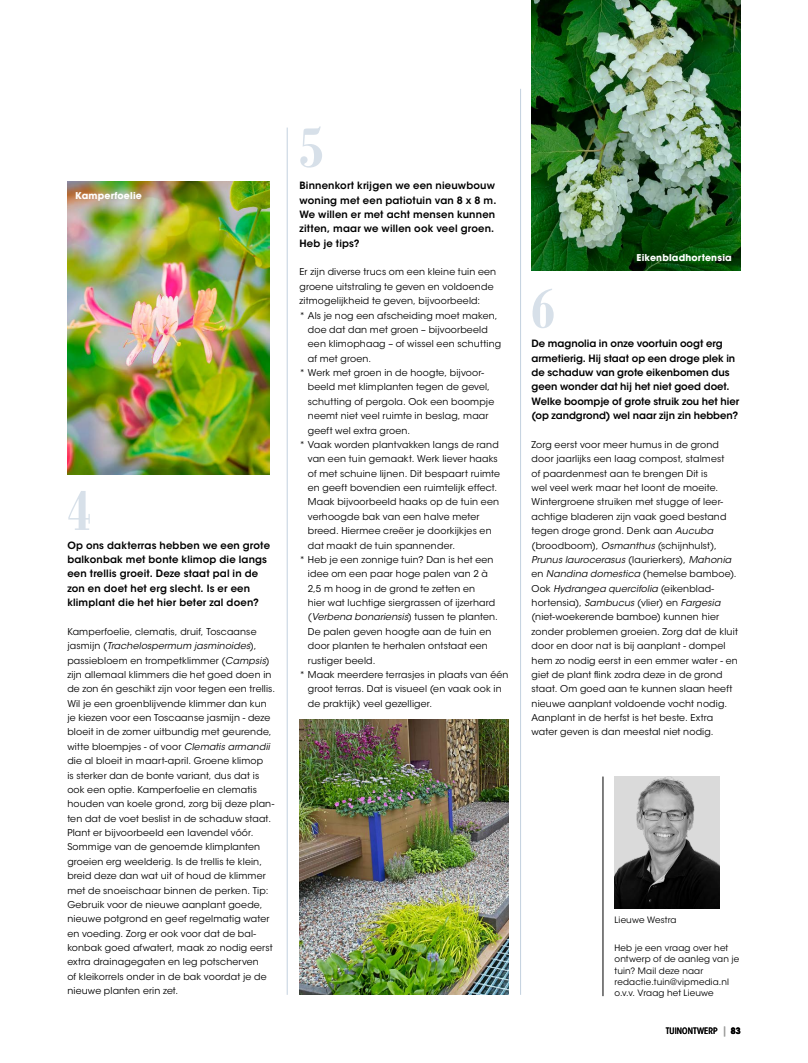
<style>
.page{position:relative;width:808px;height:1063px;background:#fff}
.page>*{position:absolute;margin:0;border:0;box-sizing:border-box;transform-origin:0 0}
.t1{font:700 condensed 62.5px "Bodoni Std";color:#d7e0e9}
.t2{font:600 10px/14.4px "ITC Avant Garde Std";letter-spacing:.01em;color:#000}
.t3{font:9.38px/14.4px "ITC Avant Garde Std";letter-spacing:.02em;color:#000}
.t4{font:700 9.38px "ITC Avant Garde Std";letter-spacing:.02em;color:#fff}
.t5{font:8.75px/11.2px "ITC Avant Garde Std";letter-spacing:.02em;color:#000}
.t6{font:500 condensed 8.75px "ITC Avant Garde Std";letter-spacing:.015em;color:#000}
.s1{font-style:italic}
.s2{font-weight:700;font-style:italic;color:#9d9d9c}
.s3{font-weight:700}
</style>
<div class="page">
<hr style="left:520px;top:89px;width:1px;height:906px;background:#c3d1df">
<hr style="left:287px;top:128px;width:1px;height:867px;background:#c3d1df">
<img style="left:67px;top:182px;width:202px;height:293px">
<img style="left:299px;top:719px;width:209px;height:276px">
<img style="left:531px;top:0;width:210px;height:270px">
<hr style="left:603px;top:777px;width:1px;height:219px;background:#000">
<img style="left:614px;top:777px;width:105px;height:131px">
<p class="t4" style="left:75px;top:189px;width:68px">Kamperfoelie</p>
<h1 class="t1" style="left:67px;top:476px;width:26px">4</h1>
<p class="t2" style="left:67px;top:538px;width:204px">Op ons dakterras hebben we een grote balkonbak met bonte klimop die langs een trellis groeit. Deze staat pal in de zon en doet het erg slecht. Is er een klimplant die het hier beter zal doen?</p>
<p class="t3" style="left:67px;top:624px;width:209px">Kamperfoelie, clematis, druif, Toscaanse jasmijn (<span class="s1">Trachelospermum jasminoides</span>), passiebloem en trompetklimmer (<span class="s1">Campsis</span>) zijn allemaal klimmers die het goed doen in de zon én geschikt zijn voor tegen een trellis.<br>Wil je een groenblijvende klimmer dan kun je kiezen voor een Toscaanse jasmijn - deze bloeit in de zomer uitbundig met geurende, witte bloempjes - of voor <span class="s1">Clematis armandii </span>die al bloeit in maart-april. Groene klimop<br>is sterker dan de bonte variant, dus dat is ook een optie. Kamperfoelie en clematis houden van koele grond, zorg bij deze plan&shy;ten dat de voet beslist in de schaduw staat.<br>Plant er bijvoorbeeld een lavendel vóór.<br>Sommige van de genoemde klimplanten groeien erg weelderig. Is de trellis te klein, breid deze dan wat uit of houd de klimmer met de snoeischaar binnen de perken. Tip:<br>Gebruik voor de nieuwe aanplant goede, nieuwe potgrond en geef regelmatig water en voeding. Zorg er ook voor dat de bal&shy;konbak goed afwatert, maak zo nodig eerst extra drainagegaten en leg potscherven<br>of kleikorrels onder in de bak voordat je de nieuwe planten erin zet.</p>
<h1 class="t1" style="left:299px;top:113px;width:26px">5</h1>
<p class="t2" style="left:299px;top:178px;width:198px">Binnenkort krijgen we een nieuwbouw woning met een patiotuin van 8 x 8 m.<br>We willen er met acht mensen kunnen zitten, maar we willen ook veel groen.<br>Heb je tips?</p>
<p class="t3" style="left:299px;top:265px;width:198px">Er zijn diverse trucs om een kleine tuin een</p>
<p class="t3" style="left:299px;top:279px;width:196px">groene uitstraling te geven en voldoende</p>
<p class="t3" style="left:299px;top:294px;width:182px">zitmogelijkheid te geven, bijvoorbeeld:</p>
<p class="t3" style="left:299px;top:308px;width:200px">* Als je nog een afscheiding moet maken,</p>
<p class="t3" style="left:308px;top:322px;width:181px">doe dat dan met groen – bijvoorbeeld</p>
<p class="t3" style="left:308px;top:337px;width:195px">een klimophaag – of wissel een schutting</p>
<p class="t3" style="left:308px;top:351px;width:65px">af met groen.</p>
<p class="t3" style="left:299px;top:366px;width:186px">* Werk met groen in de hoogte, bijvoor-</p>
<p class="t3" style="left:308px;top:380px;width:184px">beeld met klimplanten tegen de gevel,</p>
<p class="t3" style="left:308px;top:394px;width:188px">schutting of pergola. Ook een boompje</p>
<p class="t3" style="left:308px;top:409px;width:182px">neemt niet veel ruimte in beslag, maar</p>
<p class="t3" style="left:308px;top:423px;width:104px">geeft wel extra groen.</p>
<p class="t3" style="left:299px;top:437px;width:201px">* Vaak worden plantvakken langs de rand</p>
<p class="t3" style="left:308px;top:452px;width:191px">van een tuin gemaakt. Werk liever haaks</p>
<p class="t3" style="left:308px;top:466px;width:194px">of met schuine lijnen. Dit bespaart ruimte</p>
<p class="t3" style="left:308px;top:481px;width:191px">en geeft bovendien een ruimtelijk effect.</p>
<p class="t3" style="left:308px;top:495px;width:193px">Maak bijvoorbeeld haaks op de tuin een</p>
<p class="t3" style="left:308px;top:509px;width:173px">verhoogde bak van een halve meter</p>
<p class="t3" style="left:308px;top:524px;width:185px">breed. Hiermee creëer je doorkijkjes en</p>
<p class="t3" style="left:308px;top:538px;width:149px">dat maakt de tuin spannender.</p>
<p class="t3" style="left:299px;top:552px;width:196px">* Heb je een zonnige tuin? Dan is het een</p>
<p class="t3" style="left:308px;top:567px;width:182px">idee om een paar hoge palen van 2 à</p>
<p class="t3" style="left:308px;top:581px;width:169px">2,5 m hoog in de grond te zetten en</p>
<p class="t3" style="left:308px;top:596px;width:189px">hier wat luchtige siergrassen of ijzerhard</p>
<p class="t3" style="left:308px;top:610px;width:192px">(<span class="s1">Verbena bonariensis</span>) tussen te planten.</p>
<p class="t3" style="left:308px;top:624px;width:185px">De palen geven hoogte aan de tuin en</p>
<p class="t3" style="left:308px;top:639px;width:182px">door planten te herhalen ontstaat een</p>
<p class="t3" style="left:308px;top:653px;width:69px">rustiger beeld.</p>
<p class="t3" style="left:299px;top:667px;width:211px">* Maak meerdere terrasjes in plaats van één</p>
<p class="t3" style="left:308px;top:682px;width:195px">groot terras. Dat is visueel (en vaak ook in</p>
<p class="t3" style="left:308px;top:696px;width:126px">de praktijk) veel gezelliger.</p>
<h1 class="t1" style="left:531px;top:273px;width:26px">6</h1>
<p class="t4" style="left:636px;top:251px;width:97px">Eikenbladhortensia</p>
<p class="t2" style="left:531px;top:336px;width:209px">De magnolia in onze voortuin oogt erg armetierig. Hij staat op een droge plek in de schaduw van grote eikenbomen dus geen wonder dat hij het niet goed doet.<br>Welke boompje of grote struik zou het hier (op zandgrond) wel naar zijn zin hebben?</p>
<p class="t3" style="left:531px;top:438px;width:208px">Zorg eerst voor meer humus in de grond door jaarlijks een laag compost, stalmest<br>of paardenmest aan te brengen Dit is<br>wel veel werk maar het loont de moeite.<br>Wintergroene struiken met stugge of leer&shy;achtige bladeren zijn vaak goed bestand tegen droge grond. Denk aan <span class="s1">Aucuba </span>(broodboom), <span class="s1">Osmanthus</span> (schijnhulst), <span class="s1">Prunus laurocerasus</span> (laurierkers), <span class="s1">Mahonia </span>en <span class="s1">Nandina domestica</span> (hemelse bamboe).<br>Ook <span class="s1">Hydrangea quercifolia</span> (eikenblad&shy;hortensia), <span class="s1">Sambucus</span> (vlier) en <span class="s1">Fargesia </span>(niet-woekerende bamboe) kunnen hier zonder problemen groeien. Zorg dat de kluit door en door nat is bij aanplant - dompel hem zo nodig eerst in een emmer water - en giet de plant flink zodra deze in de grond staat. Om goed aan te kunnen slaan heeft nieuwe aanplant voldoende vocht nodig.<br>Aanplant in de herfst is het beste. Extra water geven is dan meestal niet nodig.</p>
<p class="t5" style="left:614px;top:914px;width:64px">Lieuwe Westra</p>
<p class="t5" style="left:614px;top:942px;width:126px">Heb je een vraag over het ontwerp of de aanleg van je tuin? Mail deze naar redactie.tuin@vipmedia.nl o.v.v. Vraag het Lieuwe</p>
<p class="t6" style="left:666px;top:1025px;width:76px">TUINONTWERP <span class="s2">|</span> <span class="s3">83</span></p>
</div>
